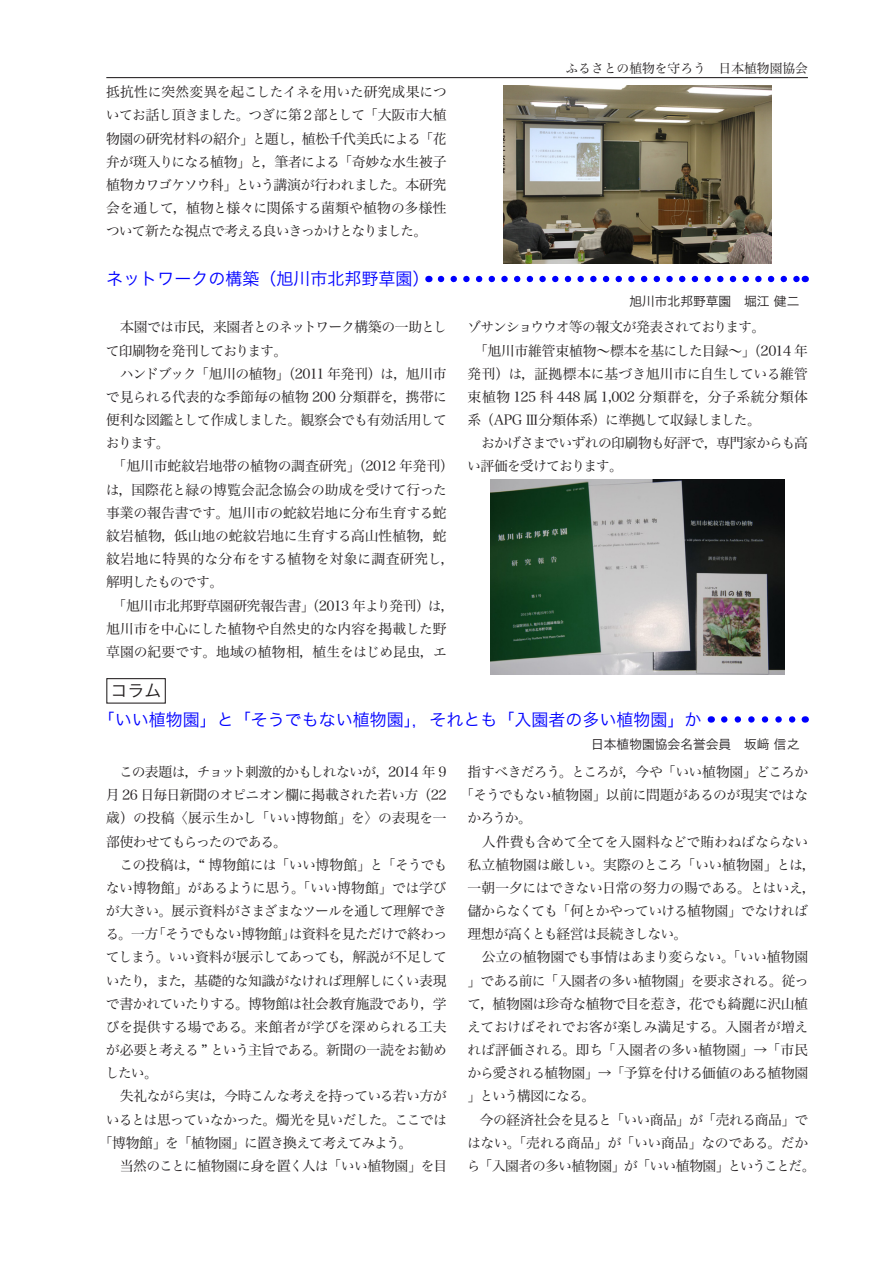
<style>
.page{position:relative;width:893px;height:1263px;background:#fff}
.page>*{position:absolute;margin:0;border:0;box-sizing:border-box;transform-origin:0 0}
.NL小見出し{font:16.95px "Hira Kaku Pro N W3";color:#00f}
.NL大見出し{font:16.95px "Hira Kaku Pro N W3";color:#231f20}
.t1{font:13.8px/23.1px "Hira Min Pro N W3";letter-spacing:-.03em;color:#231f20;text-align:justify}
.t2{font:13.8px/23.1px "Hira Min Pro N W3";letter-spacing:-.005em;color:#231f20}
.t3{font:13.8px/23.1px "Hira Min Pro N W3";letter-spacing:-.055em;color:#231f20}
.t4{font:13.8px "Hira Min Pro N W3";letter-spacing:-.07em;color:#231f20}
.t5{font:12.75px "Hira Kaku Pro N W3";color:#231f20}
.t6{font:12.75px "Hira Min Pro N W3";color:#231f20}
</style>
<div class="page">
<svg style="left:724px;top:716px;width:72px;height:7px"></svg>
<svg style="left:441px;top:276px;width:357px;height:6px"></svg>
<div style="left:106px;top:678px;width:60px;height:26px;border:1px solid #231f20"></div>
<hr style="left:106px;top:77px;width:702px;height:1px;background:#231f20">
<img style="left:504px;top:85px;width:268px;height:179px">
<img style="left:491px;top:479px;width:294px;height:195px">
<p class="t1" style="left:106px;top:79px;width:343px">抵抗性に突然変異を起こしたイネを用いた研究成果についてお話し頂きました。つぎに第２部として「大阪市大植物園の研究材料の紹介」と題し，植松千代美氏による「花弁が斑入りになる植物」と，筆者による「奇妙な水生被子植物カワゴケソウ科」という講演が行われました。本研究会を通して，植物と様々に関係する菌類や植物の多様性ついて新たな視点で考える良いきっかけとなりました。</p>
<p class="NL小見出し" style="left:106px;top:264px;width:325px">ネットワークの構築（旭川市北邦野草園）</p>
<p class="t3" style="left:106px;top:314px;width:343px">　本園では市民，来園者とのネットワーク構築の一助として印刷物を発刊しております。</p>
<p class="t1" style="left:106px;top:361px;width:343px">　ハンドブック「旭川の植物」（2011 年発刊）は，旭川市で見られる代表的な季節毎の植物 200 分類群を，携帯に便利な図鑑として作成しました。観察会でも有効活用しております。</p>
<p class="t2" style="left:106px;top:453px;width:350px">　「旭川市蛇紋岩地帯の植物の調査研究」（2012 年発刊）は，国際花と緑の博覧会記念協会の助成を受けて行った事業の報告書です。旭川市の蛇紋岩地に分布生育する蛇紋岩植物，低山地の蛇紋岩地に生育する高山性植物，蛇紋岩地に特異的な分布をする植物を対象に調査研究し，解明したものです。</p>
<p class="t1" style="left:106px;top:592px;width:350px;text-align:left">　「旭川市北邦野草園研究報告書」（2013 年より発刊）は，旭川市を中心にした植物や自然史的な内容を掲載した野草園の紀要です。地域の植物相，植生をはじめ昆虫，エ</p>
<p class="NL大見出し" style="left:111px;top:675px;width:53px">コラム</p>
<p class="t6" style="left:566px;top:57px;width:244px">ふるさとの植物を守ろう　日本植物園協会</p>
<p class="t5" style="left:629px;top:290px;width:172px">旭川市北邦野草園　堀江 健二</p>
<p class="t4" style="left:467px;top:315px;width:300px">ゾサンショウウオ等の報文が発表されております。</p>
<p class="t1" style="left:467px;top:338px;width:342px">　「旭川市維管束植物～標本を基にした目録～」（2014 年発刊）は，証拠標本に基づき旭川市に自生している維管束植物 125 科 448 属 1,002 分類群を，分子系統分類体系（APG Ⅲ分類体系）に準拠して収録しました。</p>
<p class="t3" style="left:467px;top:430px;width:342px">　おかげさまでいずれの印刷物も好評で，専門家からも高い評価を受けております。</p>
<p class="NL小見出し" style="left:106px;top:704px;width:597px">｢いい植物園｣と｢そうでもない植物園｣，それとも｢入園者の多い植物園｣か</p>
<p class="t5" style="left:591px;top:732px;width:210px">日本植物園協会名誉会員　坂﨑 信之</p>
<p class="t1" style="left:106px;top:759px;width:342px">　この表題は，チョット刺激的かもしれないが，2014 年 9月 26 日毎日新聞のオピニオン欄に掲載された若い方（22歳）の投稿〈展示生かし｢いい博物館｣を〉の表現を一部使わせてもらったのである。</p>
<p class="t1" style="left:105px;top:852px;width:343px">　この投稿は，“ 博物館には｢いい博物館｣と｢そうでもない博物館｣があるように思う。｢いい博物館｣では学びが大きい。展示資料がさまざまなツールを通して理解できる。一方｢そうでもない博物館｣は資料を見ただけで終わってしまう。いい資料が展示してあっても，解説が不足していたり，また，基礎的な知識がなければ理解しにくい表現で書かれていたりする。博物館は社会教育施設であり，学びを提供する場である。来館者が学びを深められる工夫が必要と考える ” という主旨である。新聞の一読をお勧めしたい。</p>
<p class="t1" style="left:106px;top:1083px;width:343px">　失礼ながら実は，今時こんな考えを持っている若い方がいるとは思っていなかった。燭光を見いだした。ここでは｢博物館｣を｢植物園｣に置き換えて考えてみよう。</p>
<p class="t1" style="left:106px;top:1153px;width:342px">　当然のことに植物園に身を置く人は｢いい植物園｣を目</p>
<p class="t1" style="left:467px;top:759px;width:343px">指すべきだろう。ところが，今や｢いい植物園｣どころか｢そうでもない植物園｣以前に問題があるのが現実ではなかろうか。</p>
<p class="t1" style="left:467px;top:828px;width:350px;text-align:left">　人件費も含めて全てを入園料などで賄わねばならない私立植物園は厳しい。実際のところ｢いい植物園｣とは，一朝一夕にはできない日常の努力の賜である。とはいえ，儲からなくても｢何とかやっていける植物園｣でなければ理想が高くとも経営は長続きしない。</p>
<p class="t1" style="left:467px;top:944px;width:343px">　公立の植物園でも事情はあまり変らない。｢いい植物園｣である前に｢入園者の多い植物園｣を要求される。従って，植物園は珍奇な植物で目を惹き，花でも綺麗に沢山植えておけばそれでお客が楽しみ満足する。入園者が増えれば評価される。即ち｢入園者の多い植物園｣ → ｢市民から愛される植物園｣ → ｢予算を付ける価値のある植物園｣という構図になる。</p>
<p class="t1" style="left:467px;top:1107px;width:350px;text-align:center">今の経済社会を見ると｢いい商品｣が｢売れる商品｣で<br>はない。｢売れる商品｣が｢いい商品｣なのである。だから｢入園者の多い植物園｣が｢いい植物園｣ということだ。</p>
</div>
